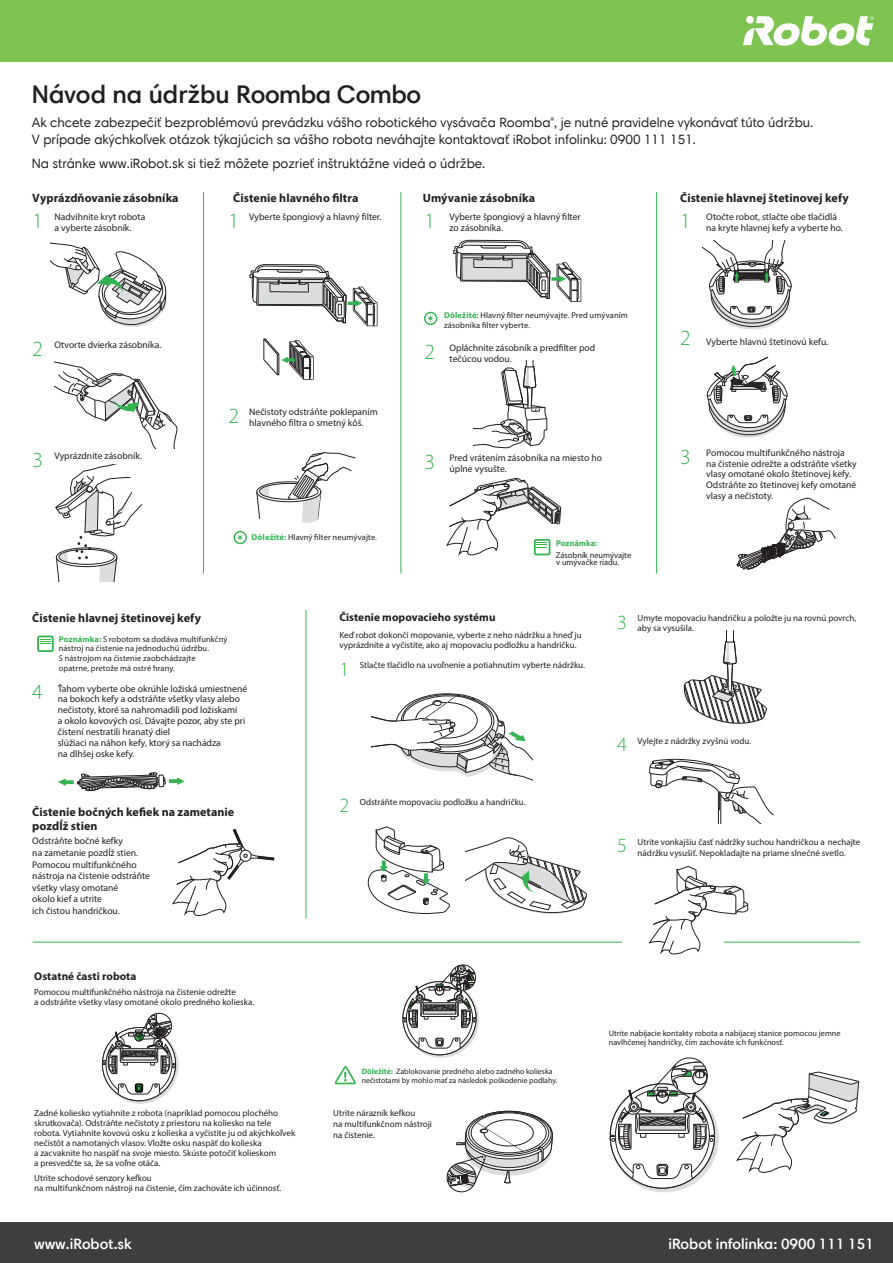
<style>
.page{position:relative;width:893px;height:1263px;background:#fff}
.page>*{position:absolute;margin:0;border:0;box-sizing:border-box;transform-origin:0 0}
.t1{font:600 25.5px "Harmonia Sans Pro";letter-spacing:-.005em;color:#231f20}
.t2{font:300 21.6px "Myriad Pro";color:#33b450}
.t3{font:300 20.25px "Myriad Pro";color:#33b450}
.t4{font:600 15px "Harmonia Sans Pro";color:#fff}
.t5{font:13.5px/16.2px "Harmonia Sans Pro";color:#231f20}
.t6{font:700 12px/14.4px "Myriad Pro";letter-spacing:.005em;color:#231f20}
.t7{font:700 11.25px "Myriad Pro";letter-spacing:.005em;color:#231f20}
.t8{font:9.6px/10.8px "Myriad Pro";color:#231f20}
.t9{font:9px/10.1px "Myriad Pro";color:#231f20}
.t10{font:8.4px/9.6px "Myriad Pro";letter-spacing:.01em;color:#231f20}
.t11{font:700 8.4px "Myriad Pro";color:#33b450}
.t12{font:8.25px/9.3px "Myriad Pro";color:#231f20}
.t13{font:7.8px/9.4px "Myriad Pro";color:#231f20}
.s1{font-weight:700;color:#33b450}
</style>
<div class="page">
<hr style="left:203px;top:192px;width:1px;height:382px;background:#33b450">
<hr style="left:306px;top:610px;width:1px;height:308px;background:#33b450">
<svg style="left:54px;top:361px;width:124px;height:88px"></svg>
<svg style="left:55px;top:465px;width:88px;height:116px"></svg>
<svg style="left:51px;top:242px;width:116px;height:85px"></svg>
<svg style="left:256px;top:452px;width:100px;height:71px"></svg>
<svg style="left:263px;top:338px;width:51px;height:42px"></svg>
<svg style="left:249px;top:264px;width:128px;height:62px"></svg>
<div style="left:234px;top:531px;width:13px;height:13px;border:1px solid #33b450;border-radius:50%"></div>
<svg style="left:237px;top:534px;width:6px;height:7px"></svg>
<hr style="left:656px;top:192px;width:1px;height:382px;background:#33b450">
<svg style="left:737px;top:497px;width:99px;height:73px"></svg>
<svg style="left:707px;top:356px;width:81px;height:82px"></svg>
<svg style="left:702px;top:240px;width:90px;height:90px"></svg>
<svg style="left:453px;top:240px;width:128px;height:62px"></svg>
<svg style="left:474px;top:360px;width:73px;height:89px"></svg>
<div style="left:424px;top:312px;width:13px;height:13px;border:1px solid #33b450;border-radius:50%"></div>
<svg style="left:427px;top:315px;width:7px;height:7px"></svg>
<svg style="left:446px;top:478px;width:115px;height:78px"></svg>
<svg style="left:610px;top:1061px;width:105px;height:128px"></svg>
<div style="left:671px;top:1057px;width:37px;height:37px;border:1px solid #231f20;border-radius:50%"></div>
<svg style="left:447px;top:1111px;width:106px;height:81px"></svg>
<svg style="left:402px;top:964px;width:75px;height:91px"></svg>
<svg style="left:102px;top:1027px;width:77px;height:77px"></svg>
<svg style="left:102px;top:1013px;width:74px;height:88px"></svg>
<svg style="left:135px;top:1084px;width:8px;height:8px"></svg>
<div style="left:135px;top:1084px;width:8px;height:8px;border:1px solid #231f20;border-radius:2px"></div>
<svg style="left:737px;top:1071px;width:122px;height:102px"></svg>
<svg style="left:335px;top:1066px;width:21px;height:18px"></svg>
<svg style="left:371px;top:693px;width:162px;height:88px"></svg>
<svg style="left:465px;top:837px;width:122px;height:77px"></svg>
<svg style="left:367px;top:826px;width:83px;height:88px"></svg>
<svg style="left:683px;top:630px;width:84px;height:94px"></svg>
<svg style="left:649px;top:866px;width:99px;height:89px"></svg>
<svg style="left:649px;top:758px;width:125px;height:66px"></svg>
<div style="left:0;top:0;width:893px;height:62px;background:#7ec451"></div>
<div style="left:0;top:1222px;width:893px;height:41px;background:#3e3e3f"></div>
<svg style="left:743px;top:16px;width:131px;height:30px"></svg>
<hr style="left:33px;top:942px;width:589px;height:1px;background:#33b450">
<hr style="left:401px;top:192px;width:1px;height:382px;background:#33b450">
<div style="left:37px;top:635px;width:17px;height:17px;border:2px solid #33b450;border-radius:2px"></div>
<svg style="left:40px;top:639px;width:10px;height:5px"></svg>
<svg style="left:58px;top:772px;width:216px;height:144px"></svg>
<hr style="left:724px;top:942px;width:136px;height:1px;background:#33b450">
<h1 class="t1" style="left:32px;top:78px;width:391px">Návod na údržbu Roomba Combo</h1>
<p class="t5" style="left:32px;top:114px;width:783px">Ak chcete zabezpečiť bezproblémovú prevádzku vášho robotického vysávača Roomba<sup>®</sup>, je nutné pravidelne vykonávať túto údržbu.<br>V prípade akýchkoľvek otázok týkajúcich sa vášho robota neváhajte kontaktovať iRobot infolinku: 0900 111 151.</p>
<h3 class="t5" style="left:32px;top:155px;width:455px">Na stránke www.iRobot.sk si tiež môžete pozrieť inštruktážne videá o údržbe.</h3>
<h3 class="t6" style="left:32px;top:191px;width:148px">Vyprázdňovanie zásobníka</h3>
<p class="t8" style="left:54px;top:211px;width:92px">Nadvihnite kryt robota a vyberte zásobník.</p>
<h2 class="t2" style="left:33px;top:207px;width:12px">1</h2>
<h3 class="t6" style="left:233px;top:191px;width:127px">Čistenie hlavného filtra</h3>
<p class="t8" style="left:249px;top:211px;width:134px">Vyberte špongiový a hlavný filter.</p>
<h2 class="t2" style="left:228px;top:207px;width:12px">1</h2>
<h3 class="t6" style="left:423px;top:191px;width:114px">Umývanie zásobníka</h3>
<h2 class="t2" style="left:424px;top:207px;width:12px">1</h2>
<p class="t8" style="left:450px;top:211px;width:133px">Vyberte špongiový a hlavný filter zo zásobníka.</p>
<h3 class="t6" style="left:680px;top:191px;width:170px">Čistenie hlavnej štetinovej kefy</h3>
<h2 class="t2" style="left:680px;top:207px;width:12px">1</h2>
<p class="t8" style="left:706px;top:211px;width:132px">Otočte robot, stlačte obe tlačidlá</p>
<p class="t8" style="left:706px;top:222px;width:138px">na kryte hlavnej kefy a vyberte ho.</p>
<h2 class="t2" style="left:33px;top:335px;width:12px">2</h2>
<p class="t8" style="left:54px;top:339px;width:109px">Otvorte dvierka zásobníka.</p>
<p class="t10" style="left:444px;top:310px;width:185px"><span class="s1">Dôležité:</span> Hlavný filter neumývajte. Pred umývaním zásobníka filter vyberte.</p>
<h2 class="t2" style="left:424px;top:338px;width:12px">2</h2>
<p class="t8" style="left:450px;top:342px;width:147px">Opláchnite zásobník a predfilter pod tečúcou vodou.</p>
<h2 class="t2" style="left:680px;top:325px;width:12px">2</h2>
<p class="t8" style="left:706px;top:337px;width:124px">Vyberte hlavnú štetinovú kefu.</p>
<h2 class="t2" style="left:228px;top:403px;width:12px">2</h2>
<p class="t8" style="left:249px;top:406px;width:130px">Nečistoty odstráňte poklepaním hlavného filtra o smetný kôš.</p>
<h2 class="t2" style="left:33px;top:447px;width:12px">3</h2>
<p class="t8" style="left:54px;top:451px;width:89px">Vyprázdnite zásobník.</p>
<h2 class="t2" style="left:424px;top:448px;width:12px">3</h2>
<p class="t8" style="left:450px;top:452px;width:154px">Pred vrátením zásobníka na miesto ho úplne vysušte.</p>
<h2 class="t2" style="left:680px;top:443px;width:12px">3</h2>
<p class="t8" style="left:706px;top:447px;width:152px">Pomocou multifunkčného nástroja na čistenie odrežte a odstráňte všetky vlasy omotané okolo štetinovej kefy.<br>Odstráňte zo štetinovej kefy omotané vlasy a nečistoty.</p>
<p class="t10" style="left:252px;top:532px;width:127px"><span class="s1">Dôležité:</span> Hlavný filter neumývajte.</p>
<p class="t11" style="left:556px;top:538px;width:43px">Poznámka:</p>
<p class="t10" style="left:556px;top:551px;width:77px;line-height:7.5px">Zásobník neumývajte v umývačke riadu.</p>
<h3 class="t6" style="left:32px;top:610px;width:170px">Čistenie hlavnej štetinovej kefy</h3>
<h2 class="t2" style="left:32px;top:679px;width:12px">4</h2>
<p class="t10" style="left:59px;top:634px;width:170px"><span class="s1">Poznámka:</span> S robotom sa dodáva multifunkčný nástroj na čistenie na jednoduchú údržbu.<br>S nástrojom na čistenie zaobchádzajte opatrne, pretože má ostré hrany.</p>
<p class="t8" style="left:58px;top:683px;width:191px">Ťahom vyberte obe okrúhle ložiská umiestnené na bokoch kefy a odstráňte všetky vlasy alebo nečistoty, ktoré sa nahromadili pod ložiskami<br>a okolo kovových osí. Dávajte pozor, aby ste pri čistení nestratili hranatý diel<br>slúžiaci na náhon kefy, ktorý sa nachádza<br>na dlhšej oske kefy.</p>
<h3 class="t6" style="left:32px;top:804px;width:203px">Čistenie bočných kefiek na zametanie pozdĺž stien</h3>
<p class="t8" style="left:32px;top:835px;width:119px;line-height:11.6px">Odstráňte bočné kefky<br>na zametanie pozdĺž stien.<br>Pomocou multifunkčného nástroja na čistenie odstráňte všetky vlasy omotané<br>okolo kief a utrite<br>ich čistou handričkou.</p>
<p class="t7" style="left:34px;top:969px;width:104px">Ostatné časti robota</p>
<p class="t9" style="left:34px;top:986px;width:222px">Pomocou multifunkčného nástroja na čistenie odrežte<br>a odstráňte všetky vlasy omotané okolo predného kolieska.</p>
<p class="t9" style="left:34px;top:1108px;width:262px">Zadné koliesko vytiahnite z robota (napríklad pomocou plochého skrutkovača). Odstráňte nečistoty z priestoru na koliesko na tele robota. Vytiahnite kovovú osku z kolieska a vyčistite ju od akýchkoľvek nečistôt a namotaných vlasov. Vložte osku naspäť do kolieska<br>a zacvaknite ho naspäť na svoje miesto. Skúste potočiť kolieskom<br>a presvedčte sa, že sa voľne otáča.</p>
<p class="t9" style="left:34px;top:1172px;width:249px">Utrite schodové senzory kefkou<br>na multifunkčnom nástroji na čistenie, čím zachováte ich účinnosť.</p>
<p class="t7" style="left:339px;top:610px;width:158px">Čistenie mopovacieho systému</p>
<p class="t9" style="left:339px;top:629px;width:244px">Keď robot dokončí mopovanie, vyberte z neho nádržku a hneď ju vyprázdnite a vyčistite, ako aj mopovaciu podložku a handričku.</p>
<p class="t9" style="left:360px;top:660px;width:227px">Stlačte tlačidlo na uvoľnenie a potiahnutím vyberte nádržku.</p>
<h3 class="t3" style="left:339px;top:657px;width:11px">1</h3>
<h3 class="t3" style="left:339px;top:793px;width:11px">2</h3>
<p class="t9" style="left:360px;top:797px;width:167px">Odstráňte mopovaciu podložku a handričku.</p>
<h3 class="t3" style="left:617px;top:609px;width:11px">3</h3>
<p class="t9" style="left:638px;top:613px;width:220px">Umyte mopovaciu handričku a položte ju na rovnú povrch, aby sa vysušila.</p>
<h3 class="t3" style="left:617px;top:732px;width:11px">4</h3>
<p class="t9" style="left:638px;top:735px;width:115px">Vylejte z nádržky zvyšnú vodu.</p>
<h3 class="t3" style="left:617px;top:833px;width:11px">5</h3>
<p class="t9" style="left:638px;top:837px;width:224px">Utrite vonkajšiu časť nádržky suchou handričkou a nechajte nádržku vysušiť. Nepokladajte na priame slnečné svetlo.</p>
<p class="t13" style="left:362px;top:1066px;width:197px"><span class="s1">Dôležité:</span> Zablokovanie predného alebo zadného kolieska nečistotami by mohlo mať za následok poškodenie podlahy.</p>
<p class="t9" style="left:333px;top:1107px;width:100px;line-height:10.8px">Utrite nárazník kefkou<br>na multifunkčnom nástroji na čistenie.</p>
<p class="t12" style="left:609px;top:1028px;width:233px">Utrite nabíjacie kontakty robota a nabíjacej stanice pomocou jemne navlhčenej handričky, čím zachováte ich funkčnosť.</p>
<h3 class="t4" style="left:34px;top:1234px;width:99px">www.iRobot.sk</h3>
<h3 class="t4" style="left:668px;top:1234px;width:207px">iRobot infolinka: 0900 111 151</h3>
</div>
